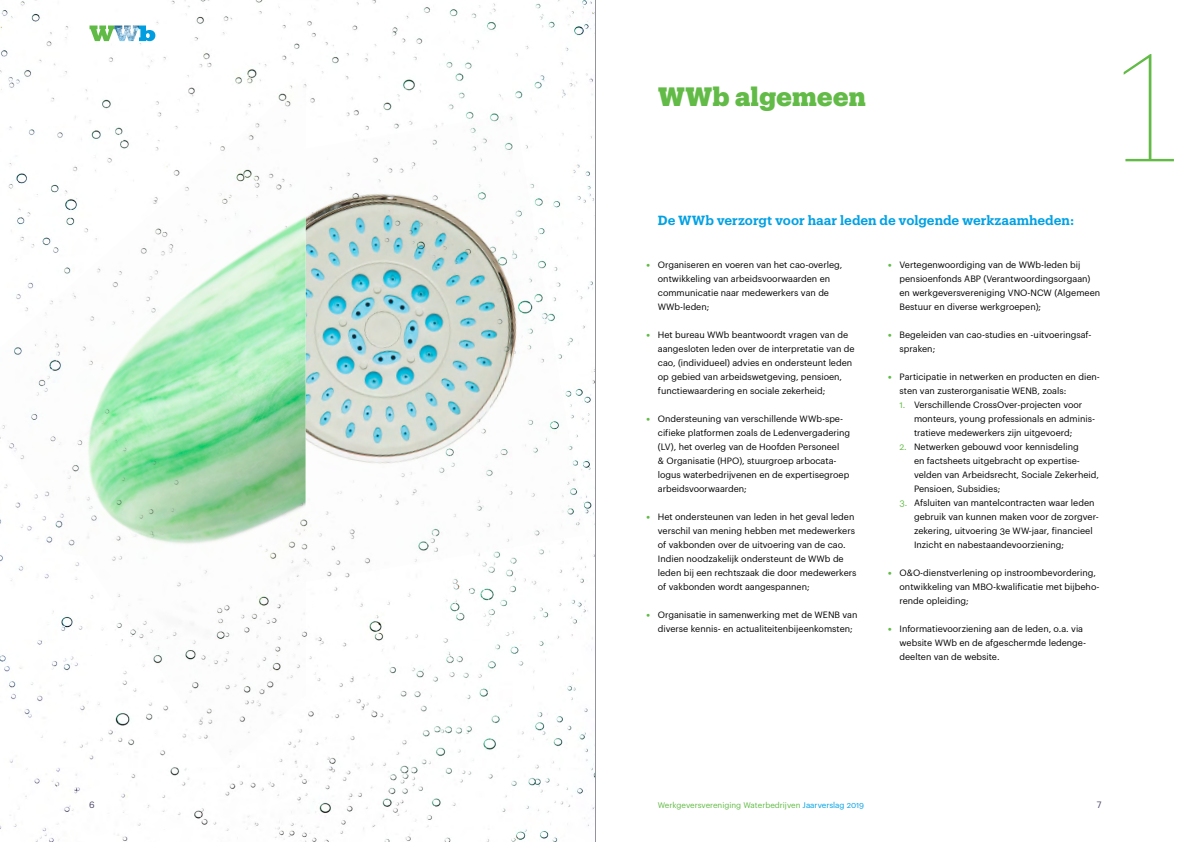
<style>
.page{position:relative;width:1191px;height:842px;background:#fff}
.page>*{position:absolute;margin:0;border:0;box-sizing:border-box;transform-origin:0 0}
.t1{font:100 150px "Produkt";color:#62bb46}
.t2{font:900 26px "Produkt";color:#62bb46}
.t3{font:600 13px "Produkt";color:#00a1e4}
.t4{font:9px/14px "Graphik";color:#000}
.t5{font:9px "Graphik";color:#474466}
.t6{font:8px "Graphik";color:#62bb46}
.s1{font-family:"Graphik Super";color:#62bb46}
.s2{color:#62bb46}
.s3{color:#00a1e4}
</style>
<div class="page">
<img style="left:0;top:0;width:595px;height:842px">
<svg style="left:139px;top:26px;width:16px;height:15px"></svg>
<img style="left:114px;top:26px;width:25px;height:15px">
<svg style="left:89px;top:26px;width:25px;height:15px"></svg>
<hr style="left:595px;top:0;width:1px;height:842px;background:#939598">
<h2 class="t2" style="left:658px;top:78px;width:210px">WWb algemeen</h2>
<h3 class="t3" style="left:658px;top:212px;width:418px">De WWb verzorgt voor haar leden de volgende werkzaamheden:</h3>
<p class="t4" style="left:658px;top:256px;width:186px;text-indent:-11px"><span class="s1">•</span> Organiseren en voeren van het cao-overleg, ontwikkeling van arbeidsvoorwaarden en communicatie naar medewerkers van de WWb-leden;</p>
<p class="t4" style="left:658px;top:327px;width:198px;text-indent:-11px"><span class="s1">•</span> Het bureau WWb beantwoordt vragen van de aangesloten leden over de interpretatie van de cao, (individueel) advies en ondersteunt leden op gebied van arbeidswetgeving, pensioen, functiewaardering en sociale zekerheid;</p>
<p class="t4" style="left:658px;top:411px;width:194px;text-indent:-11px"><span class="s1">•</span> Ondersteuning van verschillende WWb-spe&shy;cifieke platformen zoals de Ledenvergadering (LV), het overleg van de Hoofden Personeel<br>&amp; Organisatie (HPO), stuurgroep arbocata&shy;logus waterbedrijvenen en de expertisegroep arbeidsvoorwaarden;</p>
<p class="t4" style="left:658px;top:509px;width:200px;text-indent:-11px"><span class="s1">•</span> Het ondersteunen van leden in het geval leden verschil van mening hebben met medewerkers of vakbonden over de uitvoering van de cao.<br>Indien noodzakelijk ondersteunt de WWb de leden bij een rechtszaak die door medewerkers of vakbonden wordt aangespannen;</p>
<p class="t4" style="left:658px;top:607px;width:201px;text-indent:-11px"><span class="s1">•</span> Organisatie in samenwerking met de WENB van diverse kennis- en actualiteitenbijeenkomsten;</p>
<p class="t4" style="left:899px;top:256px;width:202px;text-indent:-11px"><span class="s1">•</span> Vertegenwoordiging van de WWb-leden bij pensioenfonds ABP (Verantwoordingsorgaan) en werkgeversvereniging VNO-NCW (Algemeen Bestuur en diverse werkgroepen);</p>
<p class="t4" style="left:899px;top:327px;width:193px;text-indent:-11px"><span class="s1">•</span> Begeleiden van cao-studies en -uitvoeringsaf&shy;spraken;</p>
<p class="t4" style="left:899px;top:369px;width:202px;text-indent:-11px"><span class="s1">•</span> Participatie in netwerken en producten en dien&shy;sten van zusterorganisatie WENB, zoals:</p>
<p class="t4" style="left:914px;top:397px;width:182px;text-indent:-14px"><span class="s2">1.</span> Verschillende CrossOver-projecten voor monteurs, young professionals en adminis&shy;tratieve medewerkers zijn uitgevoerd;</p>
<p class="t4" style="left:914px;top:439px;width:186px;text-indent:-14px"><span class="s2">2.</span> Netwerken gebouwd voor kennisdeling<br>en factsheets uitgebracht op expertise&shy;velden van Arbeidsrecht, Sociale Zekerheid, Pensioen, Subsidies;</p>
<p class="t4" style="left:914px;top:495px;width:186px;text-indent:-14px"><span class="s2">3.</span> Afsluiten van mantelcontracten waar leden gebruik van kunnen maken voor de zorgver&shy;zekering, uitvoering 3e WW-jaar, financieel Inzicht en nabestaandevoorziening;</p>
<p class="t4" style="left:899px;top:565px;width:201px;text-indent:-11px"><span class="s1">•</span> O&amp;O-dienstverlening op instroombevordering, ontwikkeling van MBO-kwalificatie met bijbeho&shy;rende opleiding;</p>
<p class="t4" style="left:899px;top:621px;width:188px;text-indent:-11px"><span class="s1">•</span> Informatievoorziening aan de leden, o.a. via website WWb en de afgeschermde ledenge&shy;deelten van de website.</p>
<h1 class="t1" style="left:1117px;top:8px;width:64px">1</h1>
<p class="t5" style="left:89px;top:798px;width:7px">6</p>
<p class="t5" style="left:1097px;top:798px;width:6px">7</p>
<p class="t6" style="left:658px;top:799px;width:208px">Werkgeversvereniging Waterbedrijven <span class="s3">Jaarverslag 2019</span></p>
</div>
